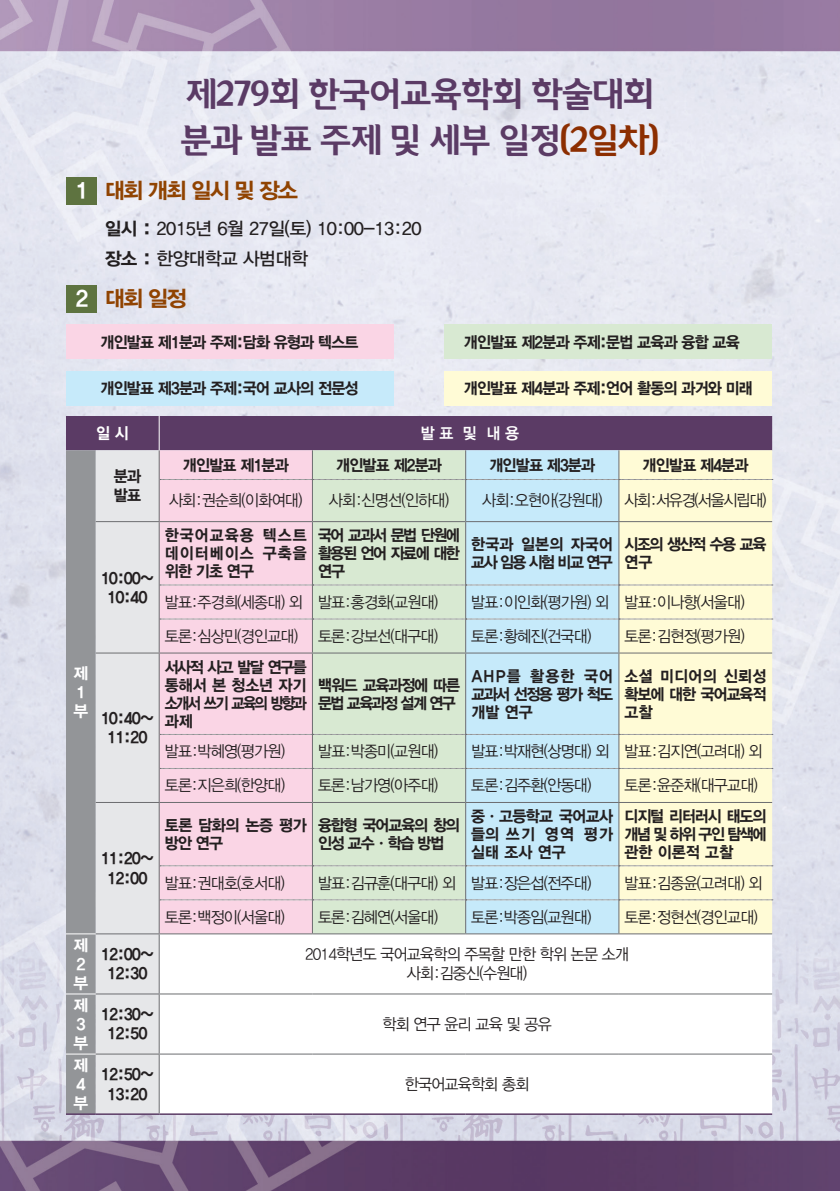
<style>
.page{position:relative;width:840px;height:1191px;background:#fff}
.page>*{position:absolute;margin:0;border:0;box-sizing:border-box;transform-origin:0 0}
.t1{font:700 34px/46px "Auction Gothic";letter-spacing:-.05em;color:#5b3b65}
.t2{font:22px "YDIYGO350";letter-spacing:-.075em;color:#904301}
.t3{font:18px/30px "YDIYGO330";letter-spacing:-.025em;color:#231f20}
.t4{font:16px/19.2px "YDIYGO320";letter-spacing:-.05em;color:#231f20;text-align:center;scale:.95 1}
.t5{font:16px/18px "YDIYGO350";letter-spacing:-.05em;color:#231f20;text-align:justify;scale:.95 1}
.t6{font:16px/18px "YDIYGO350";letter-spacing:-.075em;color:#231f20;scale:.95 1}
.t7{font:16px/18px "YDIYGO350";letter-spacing:.01em;color:#231f20;scale:.95 1}
.t8{font:16px "YDIYGO320";letter-spacing:-.075em;color:#231f20;scale:.95 1}
.t9{font:16px/18px "YDIYGO350";letter-spacing:-.03em;color:#231f20;scale:.95 1}
.t10{font:16px/19.2px "YDIYGO350";color:#fff}
.t11{font:16px/18px "YDIYGO350";letter-spacing:-.1em;color:#231f20;scale:.95 1}
.t12{font:16px "YDIYGO340";color:#fff;scale:.95 1}
.t13{font:16px "YDIYGO350";color:#fff;scale:.95 1}
.s1{color:#8c2e01}
.s2{color:#fff}
.s3{font-family:"YDIYGO350"}
</style>
<div class="page">
<img style="left:0;top:0;width:839px;height:1191px">
<hr style="left:66px;top:1113px;width:30px;height:2px;background:#5b3b65">
<hr style="left:96px;top:1113px;width:63px;height:2px;background:#5b3b65">
<hr style="left:159px;top:1113px;width:153px;height:2px;background:#5b3b65">
<hr style="left:312px;top:1113px;width:153px;height:2px;background:#5b3b65">
<hr style="left:465px;top:1113px;width:153px;height:2px;background:#5b3b65">
<hr style="left:618px;top:1113px;width:153px;height:2px;background:#5b3b65">
<svg style="left:66px;top:416px;width:706px;height:698px"></svg>
<div style="left:66px;top:325px;width:327px;height:34px;background:#fad5e5"></div>
<div style="left:66px;top:371px;width:327px;height:34px;background:#c6eafa"></div>
<div style="left:444px;top:325px;width:327px;height:34px;background:#d8e9d2"></div>
<div style="left:444px;top:371px;width:327px;height:34px;background:#fffbd6"></div>
<div style="left:66px;top:177px;width:31px;height:28px;background:#5e7340"></div>
<div style="left:66px;top:285px;width:31px;height:28px;background:#5e7340"></div>
<h1 class="t1" style="left:180px;top:72px;width:481px">제279회 한국어교육학회 학술대회 분과 발표 주제 및 세부 일정<span class="s1">(2일차)</span></h1>
<h2 class="t2" style="left:76px;top:179px;width:224px"><span class="s2">1</span> 대회 개최 일시 및 장소</h2>
<p class="t3" style="left:105px;top:214px;width:318px"><span class="s3">일시 :</span> 2015년 6월 27일(토) 10:00-13:20 <span class="s3">장소 :</span> 한양대학교 사범대학</p>
<h2 class="t2" style="left:76px;top:287px;width:112px"><span class="s2">2</span> 대회 일정</h2>
<p class="t5" style="left:100px;top:333px;width:273px">개인발표 제1분과 주제:담화 유형과 텍스트</p>
<p class="t5" style="left:100px;top:380px;width:273px">개인발표 제3분과 주제:국어 교사의 전문성</p>
<p class="t5" style="left:463px;top:333px;width:292px">개인발표 제2분과 주제:문법 교육과 융합 교육</p>
<p class="t5" style="left:463px;top:380px;width:306px">개인발표 제4분과 주제:언어 활동의 과거와 미래</p>
<p class="t13" style="left:96px;top:425px;width:36px">일 시</p>
<p class="t12" style="left:420px;top:424px;width:105px">발 표 및 내 용</p>
<p class="t10" style="left:73px;top:664px;width:16px">제<br>1 부</p>
<p class="t5" style="left:114px;top:467px;width:31px;line-height:19.2px">분과 발표</p>
<p class="t5" style="left:101px;top:569px;width:57px;line-height:19.2px;text-align:center">10:00~<br>10:40</p>
<p class="t5" style="left:101px;top:709px;width:57px;line-height:19.2px;text-align:center">10:40~<br>11:20</p>
<p class="t5" style="left:101px;top:849px;width:57px;line-height:19.2px;text-align:center">11:20~<br>12:00</p>
<p class="t5" style="left:183px;top:456px;width:113px">개인발표 제1분과</p>
<p class="t5" style="left:336px;top:456px;width:113px">개인발표 제2분과</p>
<p class="t5" style="left:489px;top:456px;width:113px">개인발표 제3분과</p>
<p class="t5" style="left:642px;top:456px;width:113px">개인발표 제4분과</p>
<p class="t4" style="left:169px;top:491px;width:142px">사회:권순희(이화여대)</p>
<p class="t4" style="left:329px;top:491px;width:128px">사회:신명선(인하대)</p>
<p class="t4" style="left:482px;top:491px;width:128px">사회:오현아(강원대)</p>
<p class="t8" style="left:624px;top:492px;width:151px">사회:서유경(서울시립대)</p>
<p class="t5" style="left:165px;top:527px;width:151px">한국어교육용 텍스트 데이터베이스 구축을 위한 기초 연구</p>
<p class="t5" style="left:318px;top:527px;width:151px">국어 교과서 문법 단원에 활용된 언어 자료에 대한 연구</p>
<p class="t7" style="left:471px;top:536px;width:151px">한국과 일본의 자국어 교사 임용 시험 비교 연구</p>
<p class="t11" style="left:624px;top:536px;width:151px">시조의 생산적 수용 교육 연구</p>
<p class="t4" style="left:165px;top:592px;width:289px">발표:주경희(세종대) 외 발표:홍경화(교원대)</p>
<p class="t4" style="left:471px;top:592px;width:289px">발표:이인화(평가원) 외 발표:이나향(서울대)</p>
<p class="t4" style="left:165px;top:626px;width:289px">토론:심상민(경인교대) 토론:강보선(대구대)</p>
<p class="t4" style="left:471px;top:626px;width:128px">토론:황혜진(건국대)</p>
<p class="t4" style="left:624px;top:626px;width:128px">토론:김현정(평가원)</p>
<p class="t5" style="left:165px;top:658px;width:151px">서사적 사고 발달 연구를 통해서 본 청소년 자기 소개서 쓰기 교육의 방향과 과제</p>
<p class="t6" style="left:318px;top:676px;width:151px">백워드 교육과정에 따른 문법 교육과정 설계 연구</p>
<p class="t5" style="left:471px;top:667px;width:151px">AHP를 활용한 국어 교과서 선정용 평가 척도 개발 연구</p>
<p class="t5" style="left:624px;top:667px;width:151px">소셜 미디어의 신뢰성 확보에 대한 국어교육적 고찰</p>
<p class="t4" style="left:165px;top:742px;width:128px">발표:박혜영(평가원)</p>
<p class="t4" style="left:318px;top:742px;width:128px">발표:박종미(교원대)</p>
<p class="t4" style="left:471px;top:742px;width:308px">발표:박재현(상명대) 외 발표:김지연(고려대) 외</p>
<p class="t4" style="left:165px;top:776px;width:128px">토론:지은희(한양대)</p>
<p class="t4" style="left:318px;top:776px;width:128px">토론:남가영(아주대)</p>
<p class="t4" style="left:471px;top:776px;width:128px">토론:김주환(안동대)</p>
<p class="t4" style="left:624px;top:776px;width:142px">토론:윤준채(대구교대)</p>
<p class="t9" style="left:165px;top:816px;width:151px">토론 담화의 논증 평가 방안 연구</p>
<p class="t6" style="left:318px;top:816px;width:151px">융합형 국어교육의 창의 인성 교수ㆍ학습 방법</p>
<p class="t5" style="left:471px;top:807px;width:151px">중ㆍ고등학교 국어교사 들의 쓰기 영역 평가 실태 조사 연구</p>
<p class="t5" style="left:624px;top:807px;width:151px">디지털 리터러시 태도의 개념 및 하위 구인 탐색에 관한 이론적 고찰</p>
<p class="t4" style="left:165px;top:873px;width:128px">발표:권대호(호서대)</p>
<p class="t4" style="left:318px;top:873px;width:289px">발표:김규훈(대구대) 외 발표:장은섭(전주대)</p>
<p class="t4" style="left:624px;top:873px;width:147px">발표:김종윤(고려대) 외</p>
<p class="t4" style="left:165px;top:907px;width:128px">토론:백정이(서울대)</p>
<p class="t4" style="left:318px;top:907px;width:128px">토론:김혜연(서울대)</p>
<p class="t4" style="left:471px;top:907px;width:128px">토론:박종임(교원대)</p>
<p class="t4" style="left:624px;top:907px;width:142px">토론:정현선(경인교대)</p>
<p class="t10" style="left:73px;top:935px;width:16px">제<br>2 부</p>
<p class="t5" style="left:101px;top:945px;width:57px;line-height:19.2px;text-align:center">12:00~<br>12:30</p>
<p class="t4" style="left:305px;top:945px;width:342px">2014학년도 국어교육학의 주목할 만한 학위 논문 소개 사회:김중신(수원대)</p>
<p class="t10" style="left:73px;top:995px;width:16px">제<br>3 부</p>
<p class="t5" style="left:101px;top:1005px;width:57px;line-height:19.2px;text-align:center">12:30~<br>12:50</p>
<p class="t4" style="left:382px;top:1014px;width:179px">학회 연구 윤리 교육 및 공유</p>
<p class="t10" style="left:73px;top:1056px;width:16px">제<br>4 부</p>
<p class="t5" style="left:101px;top:1065px;width:57px;line-height:19.2px;text-align:center">12:50~<br>13:20</p>
<p class="t4" style="left:404px;top:1074px;width:132px">한국어교육학회 총회</p>
</div>
